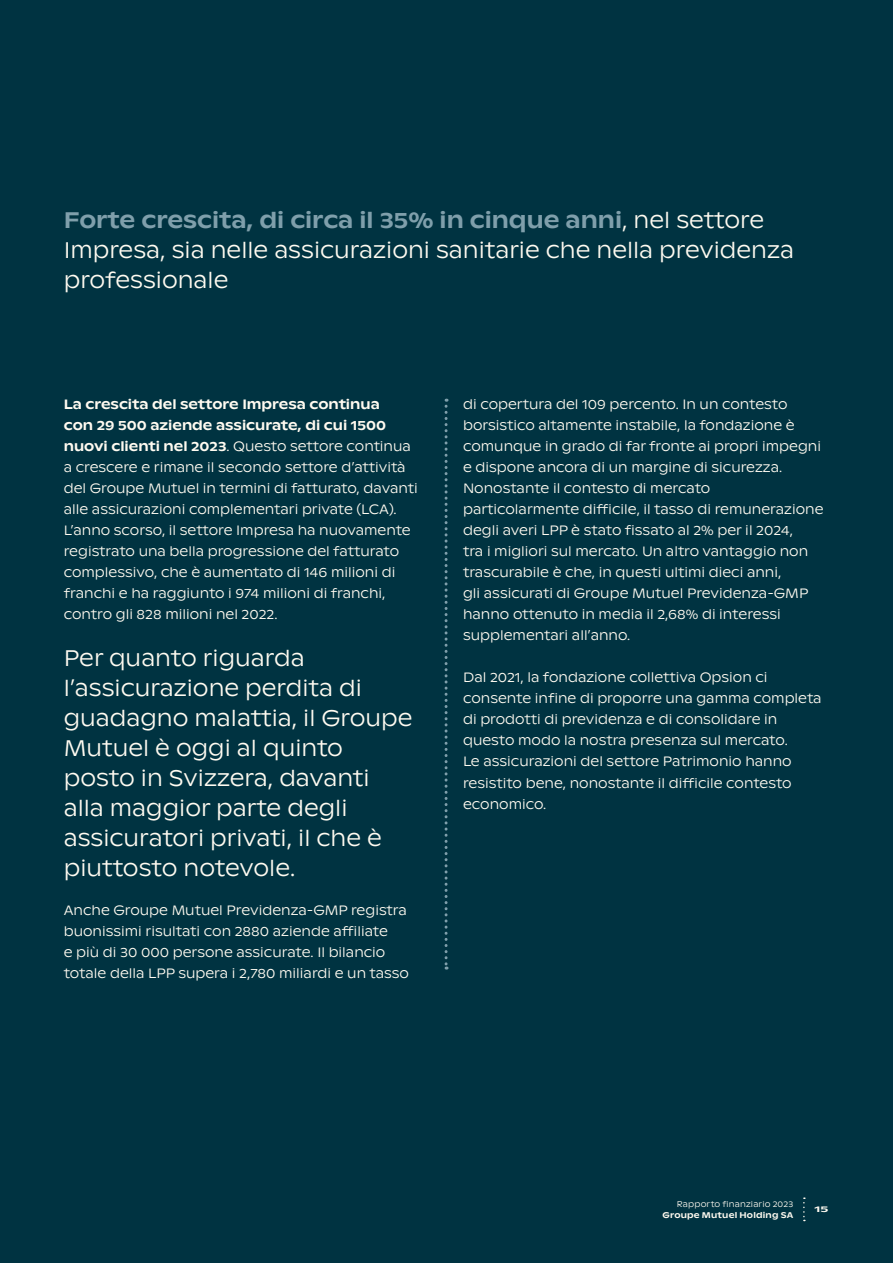
<style>
.page{position:relative;width:893px;height:1263px;background:#003341}
.page>*{position:absolute;margin:0;border:0;box-sizing:border-box;transform-origin:0 0}
.t1{font:300 22.5px/30px "ABC Ginto Nord";color:#fffbf1}
.t2{font:300 13.5px/21px "ABC Ginto Nord";color:#fffbf1}
.t3{font:300 8.25px "ABC Ginto Nord";letter-spacing:.02em;color:#fffbf1}
.t4{font:500 8.25px "ABC Ginto Nord";letter-spacing:.025em;color:#fffbf1}
.t5{font:500 8.25px "ABC Ginto Nord";letter-spacing:.025em;color:#fffbf1;scale:1.5 1}
.s1{font-weight:500;color:#7f9fab}
.s2{font-weight:500}
</style>
<div class="page">
<svg style="left:445px;top:399px;width:3px;height:570px"></svg>
<svg style="left:803px;top:1197px;width:2px;height:24px"></svg>
<h1 class="t1" style="left:64px;top:205px;width:732px"><span class="s1">Forte crescita, di circa il 35% in cinque anni</span>, nel settore<br>Impresa, sia nelle assicurazioni sanitarie che nella previdenza professionale</h1>
<p class="t2" style="left:64px;top:394px;width:355px"><span class="s2">La crescita del settore Impresa continua<br>con 29 500 aziende assicurate, di cui 1500 nuovi clienti nel 2023</span>. Questo settore continua a crescere e rimane il secondo settore d’attività del Groupe Mutuel in termini di fatturato, davanti alle assicurazioni complementari private (LCA).<br>L’anno scorso, il settore Impresa ha nuovamente registrato una bella progressione del fatturato complessivo, che è aumentato di 146 milioni di franchi e ha raggiunto i 974 milioni di franchi, contro gli 828 milioni nel 2022.</p>
<h1 class="t1" style="left:64px;top:643px;width:350px">Per quanto riguarda l’assicurazione perdita di guadagno malattia, il Groupe<br>Mutuel è oggi al quinto posto in Svizzera, davanti alla maggior parte degli assicuratori privati, il che è piuttosto notevole.</h1>
<p class="t2" style="left:64px;top:899px;width:347px">Anche Groupe Mutuel Previdenza-GMP registra buonissimi risultati con 2880 aziende affiliate<br>e più di 30 000 persone assicurate. Il bilancio totale della LPP supera i 2,780 miliardi e un tasso</p>
<p class="t2" style="left:463px;top:394px;width:362px">di copertura del 109 percento. In un contesto borsistico altamente instabile, la fondazione è comunque in grado di far fronte ai propri impegni e dispone ancora di un margine di sicurezza.<br>Nonostante il contesto di mercato particolarmente difficile, il tasso di remunerazione degli averi LPP è stato fissato al 2% per il 2024,<br>tra i migliori sul mercato. Un altro vantaggio non trascurabile è che, in questi ultimi dieci anni,<br>gli assicurati di Groupe Mutuel Previdenza-GMP hanno ottenuto in media il 2,68% di interessi supplementari all’anno.</p>
<p class="t2" style="left:463px;top:667px;width:360px">Dal 2021, la fondazione collettiva Opsion ci consente infine di proporre una gamma completa di prodotti di previdenza e di consolidare in questo modo la nostra presenza sul mercato.<br>Le assicurazioni del settore Patrimonio hanno resistito bene, nonostante il difficile contesto economico.</p>
<p class="t3" style="left:677px;top:1199px;width:118px">Rapporto finanziario 2023</p>
<p class="t4" style="left:662px;top:1209px;width:132px">Groupe Mutuel Holding SA</p>
<p class="t5" style="left:814px;top:1204px;width:11px">15</p>
</div>
